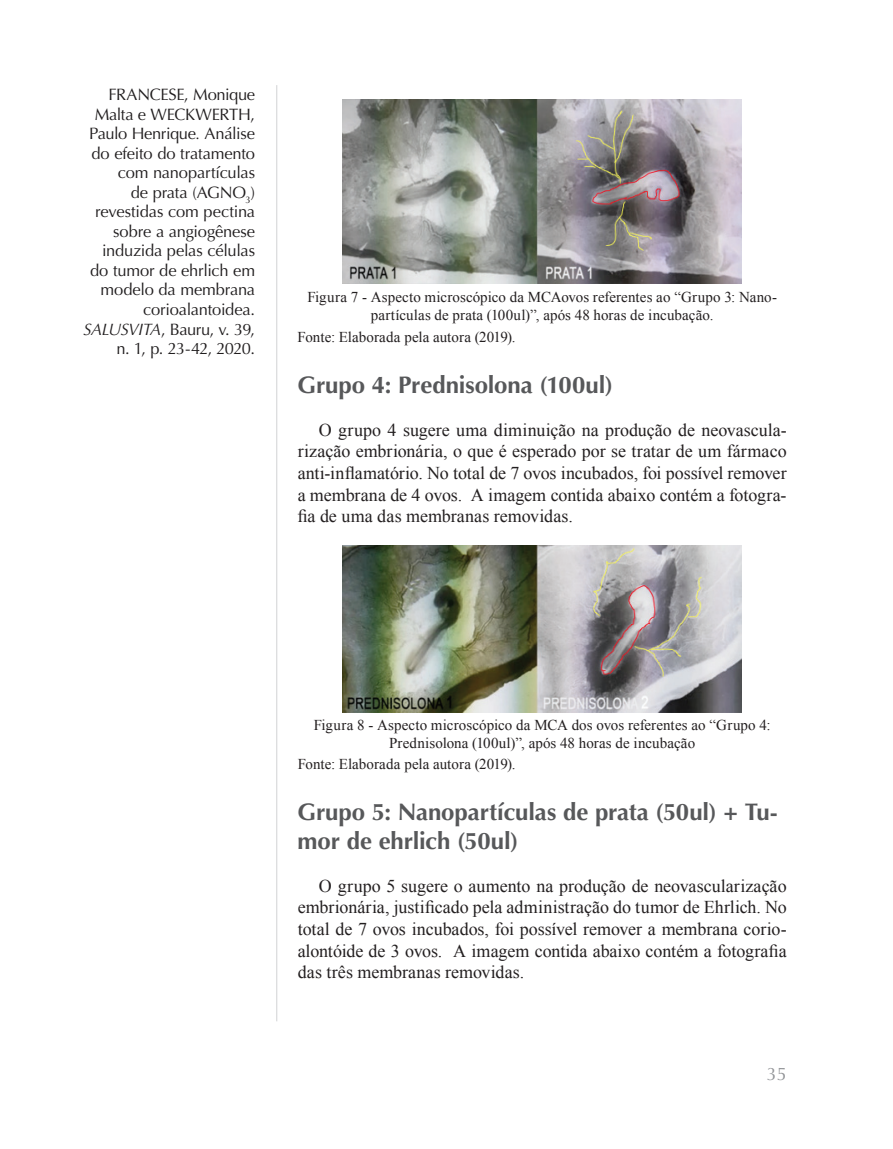
<style>
.page{position:relative;width:893px;height:1149px;background:#fff}
.page>*{position:absolute;margin:0;border:0;box-sizing:border-box;transform-origin:0 0}
.t1{font:700 24px/28.8px "Optima";letter-spacing:-.005em;color:#57585a}
.t2{font:18px/21.6px "Times New Roman";color:#231f20;text-align:justify}
.t3{font:18px "Optima";color:#939598}
.t4{font:16.5px/19.5px "Optima";letter-spacing:-.015em;color:#201d1e;text-align:right}
.t5{font:15px/18px "Times New Roman";letter-spacing:.005em;color:#231f20;text-align:center}
.s1{font-style:italic}
</style>
<div class="page">
<hr style="left:276px;top:85px;width:1px;height:935px;background:#d1d2d4">
<img style="left:342px;top:99px;width:400px;height:184px">
<img style="left:343px;top:545px;width:399px;height:167px">
<p class="t4" style="left:84px;top:85px;width:173px">FRANCESE, Monique<br>Malta e WECKWERTH,<br>Paulo Henrique<span class="s1">.</span> Análise do efeito do tratamento com nanopartículas<br>de prata (AGNO<sub>3</sub>) revestidas com pectina sobre a angiogênese induzida pelas células do tumor de ehrlich em modelo da membrana corioalantoidea.<br><span class="s1">SALUSVITA</span>, Bauru, v. 39, n. 1, p. 23-42, 2020.</p>
<p class="t5" style="left:307px;top:287px;width:471px">Figura 7 - Aspecto microscópico da MCAovos referentes ao “Grupo 3: Nano&shy;partículas de prata (100ul)”, após 48 horas de incubação.</p>
<p class="t5" style="left:298px;top:328px;width:220px">Fonte: Elaborada pela autora (2019).</p>
<h1 class="t1" style="left:298px;top:370px;width:317px">Grupo 4: Prednisolona (100ul)</h1>
<p class="t2" style="left:298px;top:418px;width:491px;text-indent:21px">o grupo 4 sugere uma diminuição na produção de neovascula&shy;rização embrionária, o que é esperado por se tratar de um fármaco anti-inflamatório. No total de 7 ovos incubados, foi possível remover a membrana de 4 ovos. A imagem contida abaixo contém a fotogra&shy;fia de uma das membranas removidas.</p>
<p class="t5" style="left:314px;top:715px;width:458px">Figura 8 - Aspecto microscópico da MCA dos ovos referentes ao “grupo 4:<br>Prednisolona (100ul)”, após 48 horas de incubação</p>
<p class="t5" style="left:298px;top:754px;width:220px">Fonte: Elaborada pela autora (2019).</p>
<h1 class="t1" style="left:298px;top:797px;width:482px">Grupo 5: Nanopartículas de prata (50ul) + Tu&shy;mor de ehrlich (50ul)</h1>
<p class="t2" style="left:298px;top:874px;width:490px;text-indent:21px">O grupo 5 sugere o aumento na produção de neovascularização embrionária, justificado pela administração do tumor de Ehrlich. No total de 7 ovos incubados, foi possível remover a membrana corio&shy;alontóide de 3 ovos. A imagem contida abaixo contém a fotografia das três membranas removidas.</p>
<p class="t3" style="left:767px;top:1063px;width:22px">35</p>
</div>
